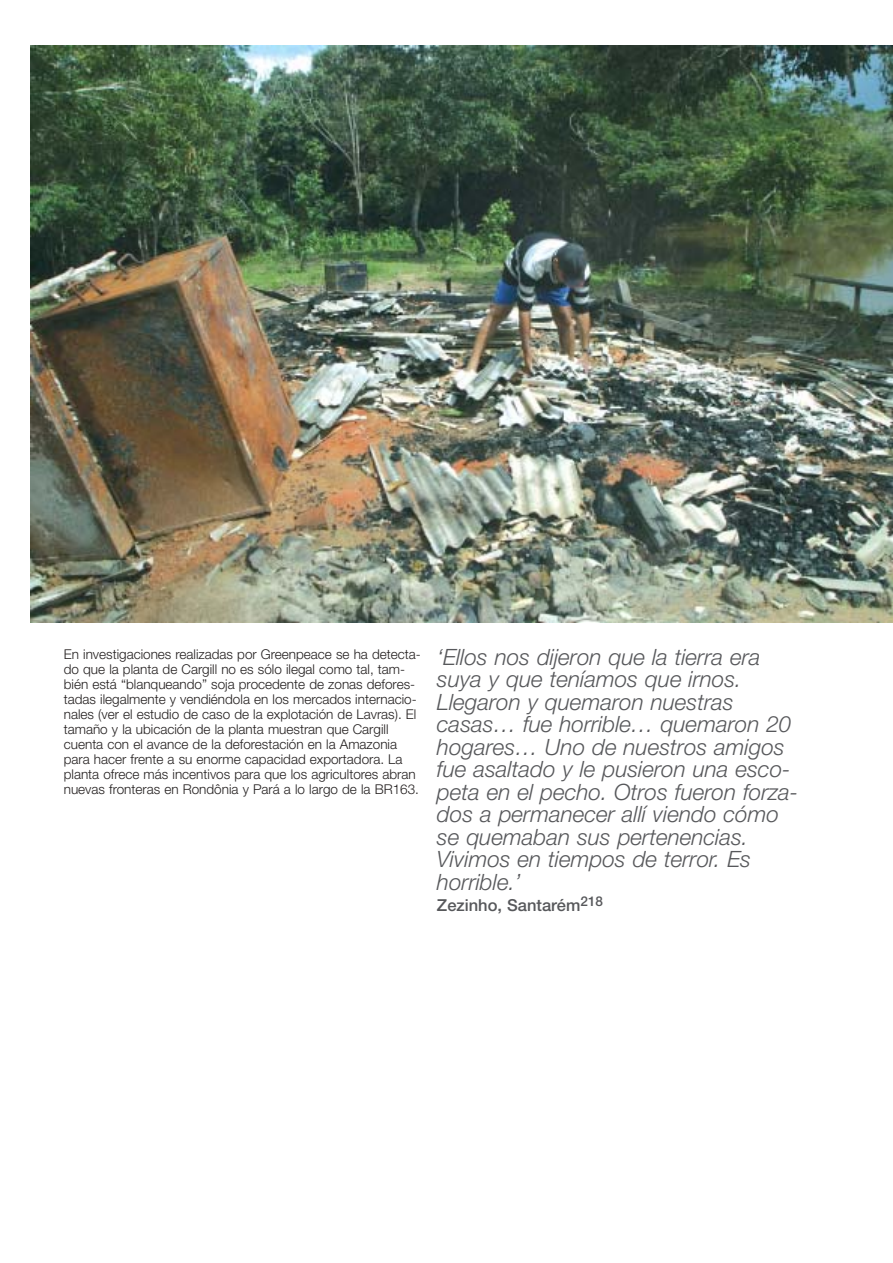
<style>
.page{position:relative;width:893px;height:1263px;background:#fff}
.page>*{position:absolute;margin:0;border:0;box-sizing:border-box;transform-origin:0 0}
.t1{font:italic 300 22.5px/22.5px "Helvetica Neue";color:#57585b}
.t2{font:500 16.5px "Helvetica Neue";color:#57585b}
.t3{font:300 13.5px/15px "Helvetica Neue";color:#231f1f}
</style>
<div class="page">
<img style="left:31px;top:46px;width:861px;height:576px">
<p class="t3" style="left:64px;top:648px;width:358px">En investigaciones realizadas por Greenpeace se ha detecta&shy;do que la planta de Cargill no es sólo ilegal como tal, tam&shy;bién está “blanqueando” soja procedente de zonas defores&shy;tadas ilegalmente y vendiéndola en los mercados internacio&shy;nales (ver el estudio de caso de la explotación de Lavras). El tamaño y la ubicación de la planta muestran que Cargill cuenta con el avance de la deforestación en la Amazonia para hacer frente a su enorme capacidad exportadora. La planta ofrece más incentivos para que los agricultores abran nuevas fronteras en Rondônia y Pará a lo largo de la BR163.</p>
<p class="t1" style="left:437px;top:648px;width:362px">‘Ellos nos dijeron que la tierra era suya y que teníamos que irnos.<br>Llegaron y quemaron nuestras casas… fue horrible… quemaron 20 hogares… Uno de nuestros amigos fue asaltado y le pusieron una esco&shy;peta en el pecho. Otros fueron forza&shy;dos a permanecer allí viendo cómo se quemaban sus pertenencias.<br>Vivimos en tiempos de terror. Es horrible.’</p>
<p class="t2" style="left:437px;top:899px;width:167px">Zezinho, Santarém<sup>218</sup></p>
</div>
